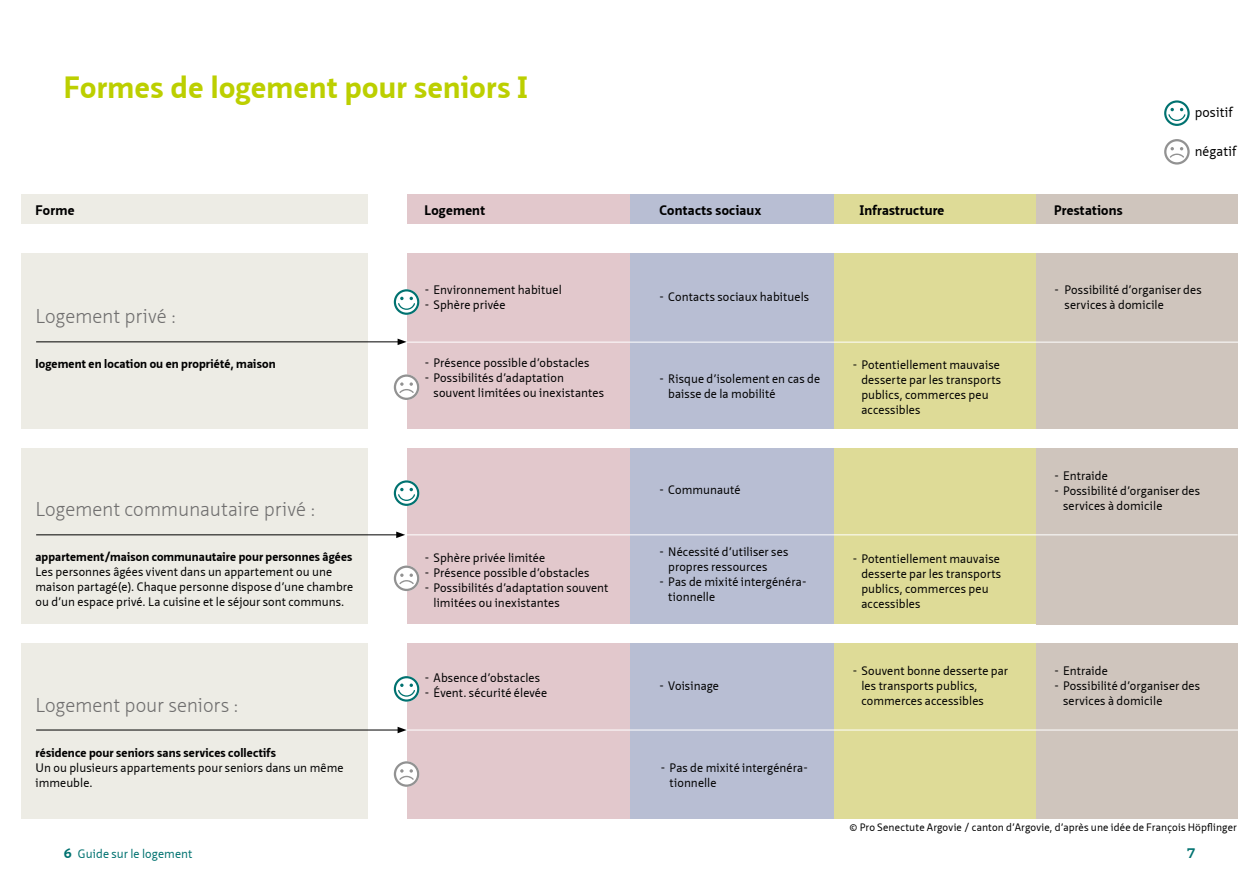
<style>
.page{position:relative;width:1259px;height:893px;background:#fff}
.page>*{position:absolute;margin:0;border:0;box-sizing:border-box;transform-origin:0 0}
.t1{font:700 30px "Neue Sans Pro";letter-spacing:.01em;color:#bccf00}
.t2{font:300 19.5px "Neue Sans Pro";letter-spacing:-.005em;color:#706f6f}
.t3{font:700 13.5px "Neue Sans Pro";letter-spacing:.02em;color:#000}
.t4{font:13.5px "Neue Sans Pro";letter-spacing:.01em;color:#000}
.t5{font:700 13.5px "Neue Sans Pro";color:#007270}
.t6{font:12px/15px "Neue Sans Pro";letter-spacing:.01em;color:#000}
.t7{font:700 12px "Neue Sans Pro";letter-spacing:.01em;color:#000}
.t8{font:12px "Neue Sans Pro";letter-spacing:.005em;color:#007270}
.t9{font:10.5px "Neue Sans Pro";letter-spacing:.015em;color:#000}
.s1{font-weight:700;font-size:13.5px}
</style>
<div class="page">
<div style="left:21px;top:195px;width:347px;height:29px;background:#edece5"></div>
<div style="left:21px;top:253px;width:347px;height:176px;background:#edece5"></div>
<div style="left:21px;top:449px;width:347px;height:175px;background:#edece5"></div>
<div style="left:21px;top:644px;width:347px;height:175px;background:#edece5"></div>
<div style="left:629px;top:195px;width:205px;height:29px;background:#b8bed3"></div>
<div style="left:629px;top:254px;width:205px;height:175px;background:#b8bed3"></div>
<div style="left:629px;top:449px;width:205px;height:175px;background:#b8bed3"></div>
<div style="left:629px;top:644px;width:205px;height:175px;background:#b8bed3"></div>
<div style="left:834px;top:195px;width:202px;height:29px;background:#dedb97"></div>
<div style="left:834px;top:254px;width:202px;height:175px;background:#dedb97"></div>
<div style="left:834px;top:449px;width:202px;height:175px;background:#dedb97"></div>
<div style="left:834px;top:644px;width:202px;height:175px;background:#dedb97"></div>
<div style="left:1036px;top:195px;width:201px;height:29px;background:#cfc5bd"></div>
<div style="left:1036px;top:254px;width:201px;height:175px;background:#cfc5bd"></div>
<div style="left:1036px;top:449px;width:201px;height:176px;background:#cfc5bd"></div>
<div style="left:1036px;top:644px;width:201px;height:175px;background:#cfc5bd"></div>
<div style="left:406px;top:195px;width:223px;height:29px;background:#e2c8cc"></div>
<div style="left:406px;top:254px;width:223px;height:175px;background:#e2c8cc"></div>
<div style="left:406px;top:449px;width:223px;height:175px;background:#e2c8cc"></div>
<div style="left:406px;top:644px;width:223px;height:175px;background:#e2c8cc"></div>
<hr style="left:406px;top:342px;width:844px;height:1px;background:#fff">
<hr style="left:406px;top:730px;width:844px;height:1px;background:#fff">
<hr style="left:406px;top:534px;width:831px;height:1px;background:#fff">
<hr style="left:36px;top:342px;width:364px;height:1px;background:#000">
<svg style="left:397px;top:339px;width:9px;height:6px"></svg>
<hr style="left:36px;top:535px;width:363px;height:1px;background:#000">
<svg style="left:396px;top:532px;width:9px;height:6px"></svg>
<hr style="left:36px;top:730px;width:364px;height:1px;background:#000">
<svg style="left:397px;top:727px;width:9px;height:6px"></svg>
<svg style="left:394px;top:289px;width:25px;height:26px"></svg>
<svg style="left:394px;top:480px;width:25px;height:26px"></svg>
<svg style="left:394px;top:676px;width:25px;height:26px"></svg>
<svg style="left:394px;top:374px;width:25px;height:26px"></svg>
<svg style="left:394px;top:566px;width:25px;height:25px"></svg>
<svg style="left:394px;top:761px;width:25px;height:26px"></svg>
<svg style="left:1164px;top:100px;width:25px;height:26px"></svg>
<svg style="left:1164px;top:139px;width:25px;height:26px"></svg>
<h1 class="t1" style="left:64px;top:67px;width:465px">Formes de logement pour seniors I</h1>
<p class="t3" style="left:36px;top:201px;width:41px">Forme</p>
<p class="t3" style="left:424px;top:201px;width:62px">Logement</p>
<p class="t3" style="left:659px;top:201px;width:103px">Contacts sociaux</p>
<p class="t3" style="left:860px;top:201px;width:86px">Infrastructure</p>
<p class="t3" style="left:1054px;top:201px;width:70px">Prestations</p>
<p class="t4" style="left:1194px;top:103px;width:40px">positif</p>
<p class="t4" style="left:1194px;top:142px;width:43px">négatif</p>
<h2 class="t2" style="left:36px;top:303px;width:142px">Logement privé :</h2>
<p class="t7" style="left:36px;top:356px;width:242px">logement en location ou en propriété, maison</p>
<h2 class="t2" style="left:36px;top:497px;width:281px">Logement communautaire privé :</h2>
<p class="t7" style="left:36px;top:549px;width:318px">appartement/maison communautaire pour personnes âgées</p>
<p class="t6" style="left:36px;top:564px;width:319px">Les personnes âgées vivent dans un appartement ou une maison partagé(e). Chaque personne dispose d’une chambre ou d’un espace privé. La cuisine et le séjour sont communs.</p>
<h2 class="t2" style="left:36px;top:692px;width:205px">Logement pour seniors :</h2>
<p class="t7" style="left:36px;top:745px;width:242px">résidence pour seniors sans services collectifs</p>
<p class="t6" style="left:36px;top:760px;width:309px">Un ou plusieurs appartements pour seniors dans un même immeuble.</p>
<p class="t6" style="left:424px;top:282px;width:139px">- Environnement habituel</p>
<p class="t6" style="left:424px;top:297px;width:82px">- Sphère privée</p>
<p class="t6" style="left:659px;top:289px;width:151px">- Contacts sociaux habituels</p>
<p class="t6" style="left:424px;top:355px;width:166px">- Présence possible d’obstacles</p>
<p class="t6" style="left:433px;top:370px;width:172px;text-indent:-9px">- Possibilités d’adaptation souvent limitées ou inexistantes</p>
<p class="t6" style="left:668px;top:371px;width:153px;text-indent:-9px">- Risque d’isolement en cas de baisse de la mobilité</p>
<p class="t6" style="left:424px;top:550px;width:122px">- Sphère privée limitée</p>
<p class="t6" style="left:424px;top:565px;width:166px">- Présence possible d’obstacles</p>
<p class="t6" style="left:433px;top:580px;width:176px;text-indent:-9px">- Possibilités d’adaptation souvent limitées ou inexistantes</p>
<p class="t6" style="left:424px;top:670px;width:117px">- Absence d’obstacles</p>
<p class="t6" style="left:424px;top:685px;width:124px">- Évent. sécurité élevée</p>
<p class="t6" style="left:659px;top:482px;width:83px">- Communauté</p>
<p class="t6" style="left:668px;top:544px;width:121px;text-indent:-9px">- Nécessité d’utiliser ses propres ressources</p>
<p class="t6" style="left:668px;top:574px;width:140px;text-indent:-9px">- Pas de mixité intergénéra&shy;tionnelle</p>
<p class="t6" style="left:659px;top:678px;width:61px">- Voisinage</p>
<p class="t6" style="left:669px;top:760px;width:140px;text-indent:-9px">- Pas de mixité intergénéra&shy;tionnelle</p>
<p class="t6" style="left:861px;top:357px;width:141px;text-indent:-9px">- Potentiellement mauvaise desserte par les transports publics, commerces peu accessibles</p>
<p class="t6" style="left:861px;top:551px;width:141px;text-indent:-9px">- Potentiellement mauvaise desserte par les transports publics, commerces peu accessibles</p>
<p class="t6" style="left:861px;top:663px;width:148px;text-indent:-9px">- Souvent bonne desserte par les transports publics, commerces accessibles</p>
<p class="t6" style="left:1064px;top:282px;width:139px;text-indent:-10px">- Possibilité d’organiser des services à domicile</p>
<p class="t6" style="left:1054px;top:468px;width:55px">- Entraide</p>
<p class="t6" style="left:1063px;top:483px;width:139px;text-indent:-9px">- Possibilité d’organiser des services à domicile</p>
<p class="t6" style="left:1054px;top:663px;width:55px">- Entraide</p>
<p class="t6" style="left:1063px;top:678px;width:139px;text-indent:-9px">- Possibilité d’organiser des services à domicile</p>
<p class="t9" style="left:849px;top:820px;width:388px">© Pro Senectute Argovie / canton d’Argovie, d’après une idée de François Höpflinger</p>
<p class="t8" style="left:64px;top:846px;width:130px"><span class="s1">6</span> Guide sur le logement</p>
<p class="t5" style="left:1187px;top:844px;width:10px">7</p>
</div>
